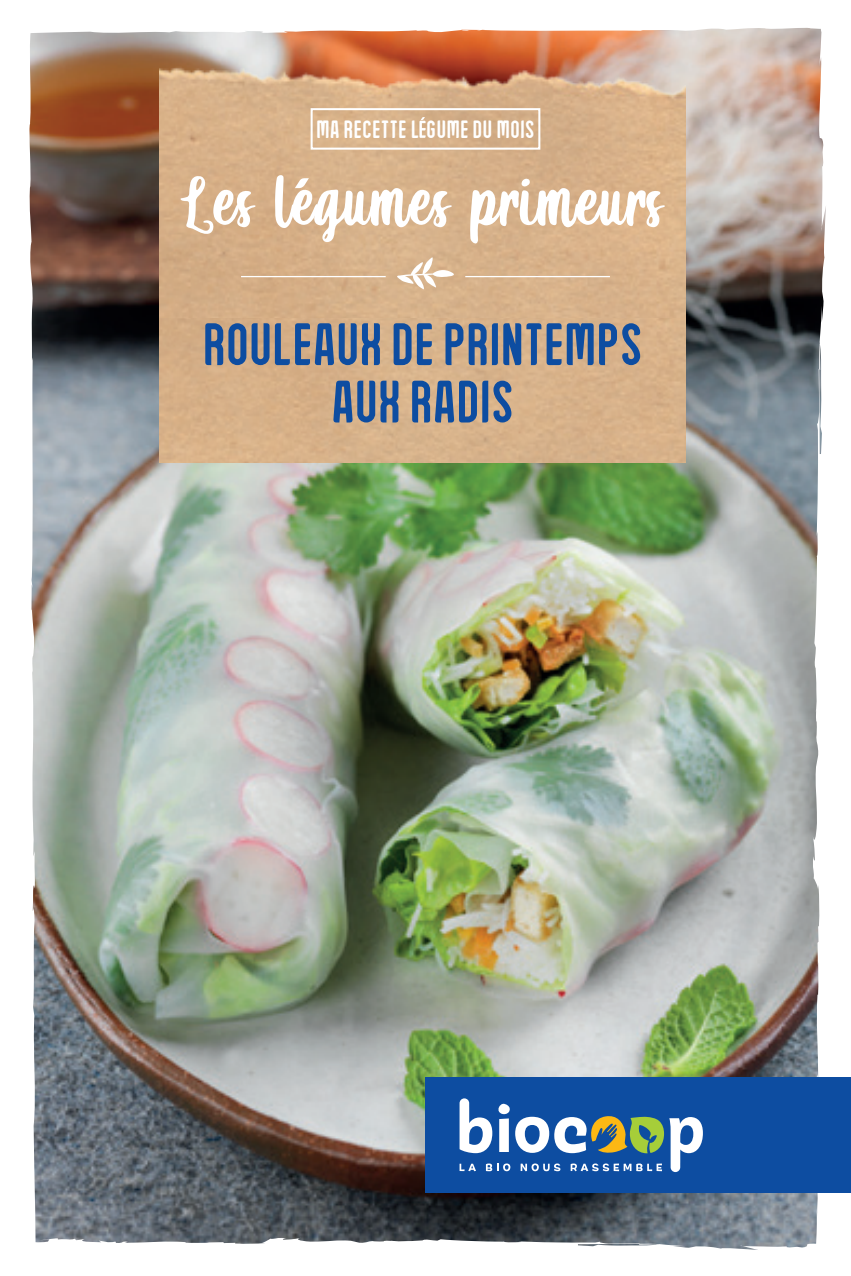
<style>
.page{position:relative;width:851px;height:1276px;background:#fff}
.page>*{position:absolute;margin:0;border:0;box-sizing:border-box;transform-origin:0 0}
.t1{font:76.5px "mahirademo";letter-spacing:.02em;color:#fff}
.t2{font:61.2px/57.3px "Sunday Afternoon";letter-spacing:-.01em;color:#0d4da1;text-align:center}
.t3{font:25.5px "Sunday Afternoon";color:#fff}
</style>
<div class="page">
<img style="left:37px;top:35px;width:775px;height:1202px">
<svg style="left:37px;top:1237px;width:775px;height:13px"></svg>
<svg style="left:37px;top:27px;width:775px;height:8px"></svg>
<svg style="left:29px;top:33px;width:8px;height:1210px"></svg>
<svg style="left:812px;top:28px;width:38px;height:1216px"></svg>
<div style="left:159px;top:317px;width:526px;height:145px;background:#d7b189"></div>
<img style="left:159px;top:65px;width:526px;height:252px">
<hr style="left:241px;top:276px;width:144px;height:1px;background:#fff">
<hr style="left:465px;top:276px;width:145px;height:1px;background:#fff">
<svg style="left:396px;top:257px;width:59px;height:32px"></svg>
<svg style="left:419px;top:117px;width:6px;height:21px"></svg>
<div style="left:310px;top:108px;width:230px;height:42px;border:2px solid #fff"></div>
<svg style="left:295px;top:178px;width:14px;height:10px"></svg>
<div style="left:425px;top:1077px;width:425px;height:115px;background:#0d4da1"></div>
<svg style="left:459px;top:1098px;width:244px;height:74px"></svg>
<hr style="left:850px;top:1077px;width:1px;height:115px;background:#0d4da1">
<p class="t3" style="left:316px;top:119px;width:220px">MA RECETTE L GUME DU MOIS</p>
<p class="t1" style="left:183px;top:161px;width:481px">Les legumes primeurs</p>
<p class="t2" style="left:202px;top:317px;width:442px">ROULEAUX DE PRINTEMPS<br>AUX RADIS</p>
</div>
